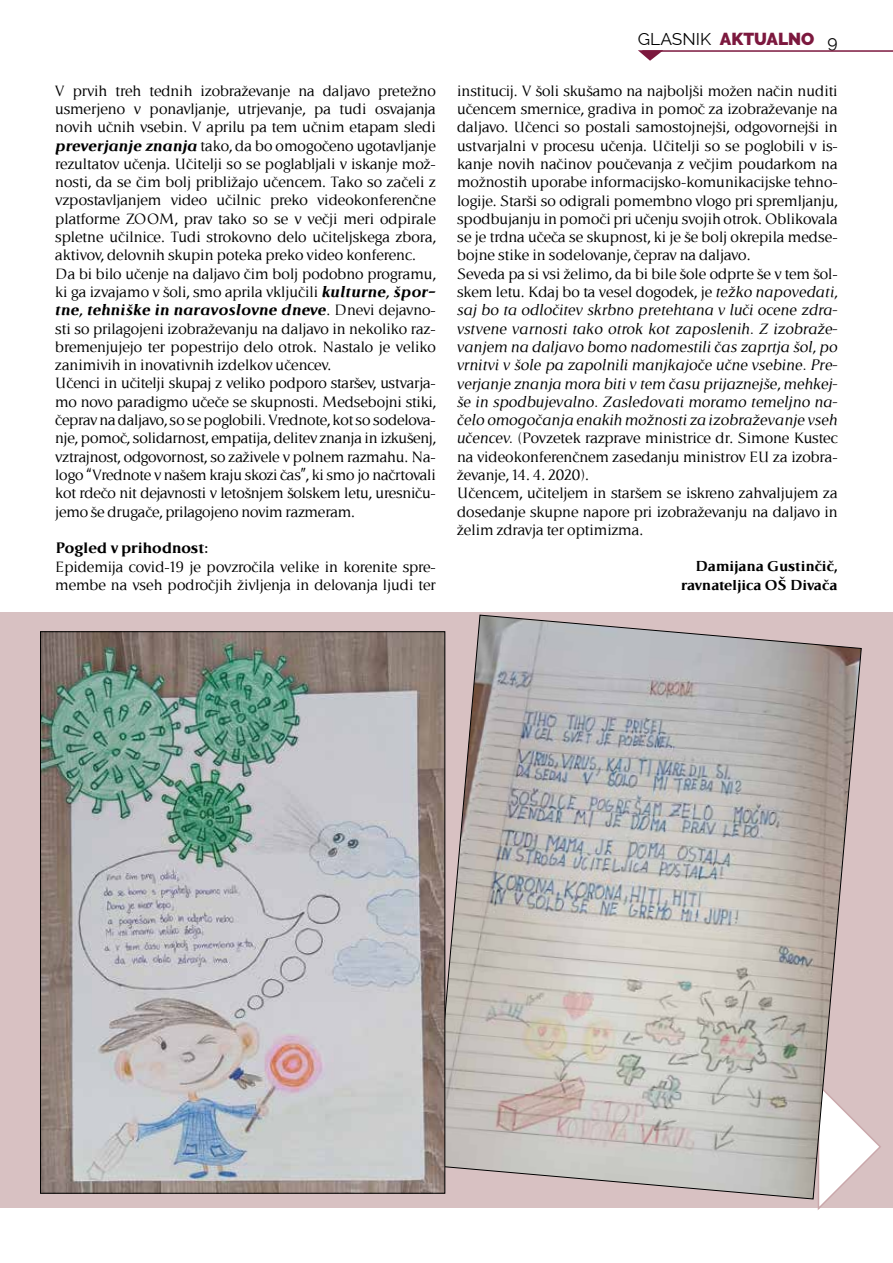
<style>
.page{position:relative;width:893px;height:1263px;background:#fff}
.page>*{position:absolute;margin:0;border:0;box-sizing:border-box;transform-origin:0 0}
.t1{font:900 17.25px "Raleway";color:#7c183e}
.t2{font:15.75px/18.3px "Libersina";color:#000}
.t3{font:700 15.75px "Libersina";color:#000}
.t4{font:700 15px/18.3px "Libersina";color:#000;text-align:right}
.s1{font-weight:700;font-style:italic}
.s2{font-weight:400;font-size:16.8px;color:#000}
.s3{font-weight:400;color:#000}
.s4{font-style:italic}
</style>
<div class="page">
<div style="left:0;top:612px;width:893px;height:596px;background:#d8c1c2"></div>
<svg style="left:817px;top:1128px;width:64px;height:82px"></svg>
<svg style="left:638px;top:50px;width:23px;height:11px"></svg>
<hr style="left:642px;top:50px;width:251px;height:2px;background:#7c183e">
<svg style="left:431px;top:615px;width:431px;height:584px"></svg>
<img style="left:42px;top:633px;width:401px;height:558px">
<p class="t2" style="left:55px;top:82px;width:382px">V prvih treh tednih izobraževanje na daljavo pretežno usmerjeno v ponavljanje, utrjevanje, pa tudi osvajanja novih učnih vsebin. V aprilu pa tem učnim etapam sledi <span class="s1">preverjanje znanja</span> tako, da bo omogočeno ugotavljanje rezultatov učenja. Učitelji so se poglabljali v iskanje mož&shy;nosti, da se čim bolj približajo učencem. Tako so začeli z vzpostavljanjem video učilnic preko videokonferenčne platforme ZOOM, prav tako so se v večji meri odpirale spletne učilnice. Tudi strokovno delo učiteljskega zbora, aktivov, delovnih skupin poteka preko video konferenc.<br>Da bi bilo učenje na daljavo čim bolj podobno programu, ki ga izvajamo v šoli, smo aprila vključili <span class="s1">kulturne, špor&shy;tne, tehniške in naravoslovne dneve</span>. Dnevi dejavno&shy;sti so prilagojeni izobraževanju na daljavo in nekoliko raz&shy;bremenjujejo ter popestrijo delo otrok. Nastalo je veliko zanimivih in inovativnih izdelkov učencev.<br>Učenci in učitelji skupaj z veliko podporo staršev, ustvarja&shy;mo novo paradigmo učeče se skupnosti. Medsebojni stiki, čeprav na daljavo, so se poglobili. Vrednote, kot so sodelova&shy;nje, pomoč, solidarnost, empatija, delitev znanja in izkušenj, vztrajnost, odgovornost, so zaživele v polnem razmahu. Na&shy;logo “Vrednote v našem kraju skozi čas”, ki smo jo načrtovali kot rdečo nit dejavnosti v letošnjem šolskem letu, uresniču&shy;jemo še drugače, prilagojeno novim razmeram.</p>
<p class="t3" style="left:55px;top:538px;width:154px">Pogled v prihodnost:</p>
<p class="t2" style="left:55px;top:558px;width:382px">Epidemija covid-19 je povzročila velike in korenite spre&shy;membe na vseh področjih življenja in delovanja ljudi ter</p>
<p class="t1" style="left:638px;top:29px;width:201px"><span class="s2">GLASNIK</span> AKTUALNO <span class="s3">9</span></p>
<p class="t2" style="left:457px;top:82px;width:382px">institucij. V šoli skušamo na najboljši možen način nuditi učencem smernice, gradiva in pomoč za izobraževanje na daljavo. Učenci so postali samostojnejši, odgovornejši in ustvarjalni v procesu učenja. Učitelji so se poglobili v is&shy;kanje novih načinov poučevanja z večjim poudarkom na možnostih uporabe informacijsko-komunikacijske tehno&shy;logije. Starši so odigrali pomembno vlogo pri spremljanju, spodbujanju in pomoči pri učenju svojih otrok. Oblikovala se je trdna učeča se skupnost, ki je še bolj okrepila medse&shy;bojne stike in sodelovanje, čeprav na daljavo.<br>Seveda pa si vsi želimo, da bi bile šole odprte še v tem šol&shy;skem letu. Kdaj bo ta vesel dogodek, je <span class="s4">težko napovedati, saj bo ta odločitev skrbno pretehtana v luči ocene zdra&shy;vstvene varnosti tako otrok kot zaposlenih. Z izobraže&shy;vanjem na daljavo bomo nadomestili čas zaprtja šol, po vrnitvi v šole pa zapolnili manjkajoče učne vsebine. Pre&shy;verjanje znanja mora biti v tem času prijaznejše, mehkej&shy;še in spodbujevalno. Zasledovati moramo temeljno na&shy;čelo omogočanja enakih možnosti za izobraževanje vseh učencev.</span> (Povzetek razprave ministrice dr. Simone Kustec na videokonferenčnem zasedanju ministrov EU za izobra&shy;ževanje, 14. 4. 2020).<br>Učencem, učiteljem in staršem se iskreno zahvaljujem za dosedanje skupne napore pri izobraževanju na daljavo in želim zdravja ter optimizma.</p>
<p class="t4" style="left:681px;top:557px;width:158px">Damijana Gustinčič, ravnateljica OŠ Divača</p>
</div>
